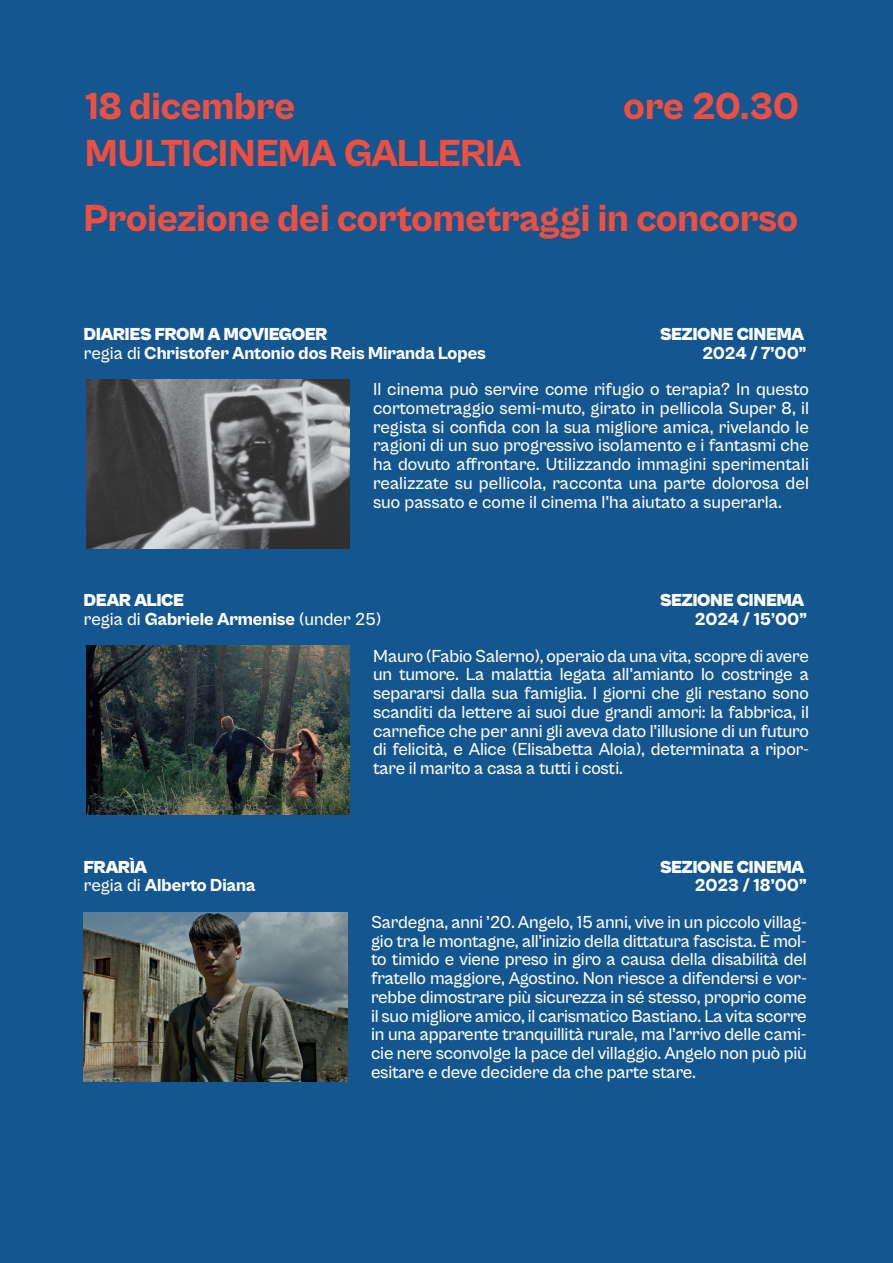
<style>
.page{position:relative;width:893px;height:1263px;background:#145690}
.page>*{position:absolute;margin:0;border:0;box-sizing:border-box;transform-origin:0 0}
.t1{font:800 39px "Cabinet Grotesk";letter-spacing:-.005em;color:#ef4f41}
.t2{font:500 18px/18.8px "Cabinet Grotesk";letter-spacing:-.01em;color:#fff;text-align:justify}
.t3{font:800 18px "Cabinet Grotesk";color:#fff}
.t4{font:900 18px "Cabinet Grotesk";letter-spacing:-.01em;color:#fff}
.s1{font-weight:500}
.s2{font-weight:800}
</style>
<div class="page">
<img style="left:86px;top:379px;width:264px;height:170px">
<img style="left:86px;top:646px;width:264px;height:169px">
<img style="left:84px;top:912px;width:264px;height:169px">
<h1 class="t1" style="left:85px;top:85px;width:212px">18 dicembre</h1>
<h1 class="t1" style="left:624px;top:85px;width:177px">ore 20.30</h1>
<h1 class="t1" style="left:85px;top:132px;width:438px">MULTICINEMA GALLERIA</h1>
<h1 class="t1" style="left:84px;top:197px;width:716px">Proiezione dei cortometraggi in concorso</h1>
<p class="t4" style="left:84px;top:324px;width:245px">DIARIES FROM A MOVIEGOER</p>
<p class="t4" style="left:660px;top:324px;width:146px">SEZIONE CINEMA</p>
<p class="t3" style="left:84px;top:343px;width:403px"><span class="s1">regia di</span> Christofer Antonio dos Reis Miranda Lopes</p>
<p class="t3" style="left:702px;top:343px;width:106px">2024 / 7’00”</p>
<p class="t2" style="left:373px;top:380px;width:437px">Il cinema può servire come rifugio o terapia? In questo cortometraggio semi-muto, girato in pellicola Super 8, il regista si confida con la sua migliore amica, rivelando le ragioni di un suo progressivo isolamento e i fantasmi che ha dovuto affrontare. Utilizzando immagini sperimentali realizzate su pellicola, racconta una parte dolorosa del suo passato e come il cinema l’ha aiutato a superarla.</p>
<p class="t4" style="left:84px;top:591px;width:101px">DEAR ALICE</p>
<p class="t4" style="left:660px;top:591px;width:146px">SEZIONE CINEMA</p>
<p class="t2" style="left:84px;top:610px;width:299px">regia di <span class="s2">Gabriele Armenise</span> (under 25)</p>
<p class="t3" style="left:694px;top:609px;width:114px">2024 / 15’00”</p>
<p class="t2" style="left:373px;top:646px;width:437px">Mauro (Fabio Salerno), operaio da una vita, scopre di avere un tumore. La malattia legata all’amianto lo costringe a separarsi dalla sua famiglia. I giorni che gli restano sono scanditi da lettere ai suoi due grandi amori: la fabbrica, il carnefice che per anni gli aveva dato l’illusione di un futuro di felicità, e Alice (Elisabetta Aloia), determinata a ripor&shy;tare il marito a casa a tutti i costi.</p>
<p class="t4" style="left:84px;top:857px;width:65px">FRARÌA</p>
<p class="t4" style="left:660px;top:857px;width:146px">SEZIONE CINEMA</p>
<p class="t3" style="left:84px;top:876px;width:173px"><span class="s1">regia di</span> Alberto Diana</p>
<p class="t3" style="left:694px;top:876px;width:113px">2023 / 18’00”</p>
<p class="t2" style="left:371px;top:913px;width:437px">Sardegna, anni ’20. Angelo, 15 anni, vive in un piccolo villag&shy;gio tra le montagne, all’inizio della dittatura fascista. È mol&shy;to timido e viene preso in giro a causa della disabilità del fratello maggiore, Agostino. Non riesce a difendersi e vor&shy;rebbe dimostrare più sicurezza in sé stesso, proprio come il suo migliore amico, il carismatico Bastiano. La vita scorre in una apparente tranquillità rurale, ma l’arrivo delle cami&shy;cie nere sconvolge la pace del villaggio. Angelo non può più esitare e deve decidere da che parte stare.</p>
</div>
